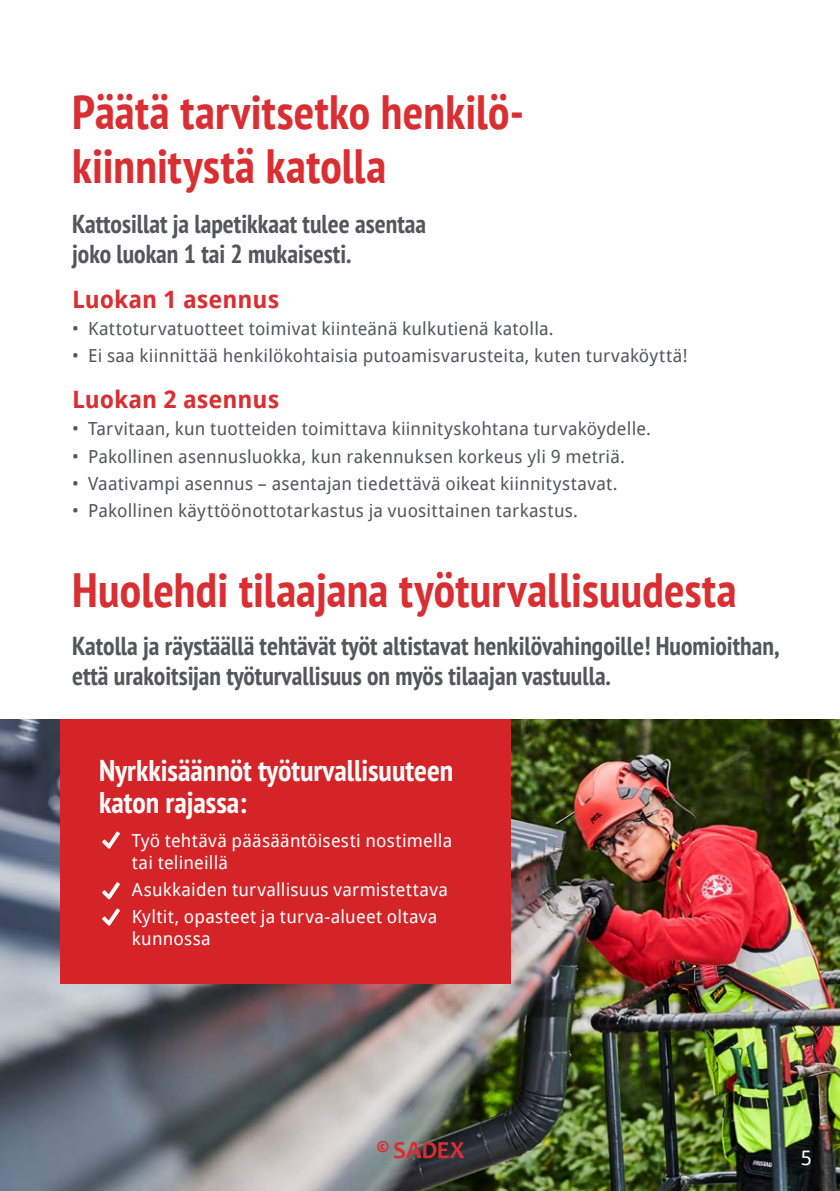
<style>
.page{position:relative;width:840px;height:1191px;background:#fff}
.page>*{position:absolute;margin:0;border:0;box-sizing:border-box;transform-origin:0 0}
.t1{font:700 condensed 48px/54px "PT Sans";letter-spacing:.005em;color:#da2f32}
.t2{font:700 condensed 30px/32px "PT Sans Pro";color:#fff}
.t3{font:700 condensed 26px/30px "PT Sans Pro";color:#545758}
.t4{font:700 24px "Droid Sans";color:#da2f32}
.Page_Numbers_-_Right{font:20px "Droid Sans";color:#fff}
.t5{font:18px "Droid Sans";letter-spacing:.01em;color:#545758}
.t6{font:18px/21.6px "Droid Sans";letter-spacing:.015em;color:#fff}
.t7{font:700 condensed 18px "PT Sans";color:#da2f32}
</style>
<div class="page">
<img style="left:0;top:719px;width:839px;height:472px">
<div style="left:60px;top:719px;width:450px;height:264px;background:#d52428"></div>
<svg style="left:102px;top:831px;width:18px;height:17px"></svg>
<svg style="left:102px;top:882px;width:18px;height:17px"></svg>
<svg style="left:102px;top:908px;width:18px;height:17px"></svg>
<svg style="left:394px;top:1142px;width:70px;height:16px"></svg>
<p class="t1" style="left:72px;top:84px;width:453px">Päätä tarvitsetko henkilö&shy;kiinnitystä katolla</p>
<p class="t3" style="left:72px;top:208px;width:355px">Kattosillat ja lapetikkaat tulee asentaa</p>
<p class="t3" style="left:72px;top:238px;width:281px">joko luokan 1 tai 2 mukaisesti.</p>
<p class="t4" style="left:72px;top:282px;width:208px">Luokan 1 asennus</p>
<p class="t5" style="left:72px;top:316px;width:483px">• Kattoturvatuotteet toimivat kiinteänä kulkutienä katolla.</p>
<p class="t5" style="left:72px;top:343px;width:616px">• Ei saa kiinnittää henkilökohtaisia putoamisvarusteita, kuten turvaköyttä!</p>
<p class="t4" style="left:72px;top:382px;width:208px">Luokan 2 asennus</p>
<p class="t5" style="left:72px;top:416px;width:580px">• Tarvitaan, kun tuotteiden toimittava kiinnityskohtana turvaköydelle.</p>
<p class="t5" style="left:72px;top:444px;width:554px">• Pakollinen asennusluokka, kun rakennuksen korkeus yli 9 metriä.</p>
<p class="t5" style="left:72px;top:471px;width:547px">• Vaativampi asennus – asentajan tiedettävä oikeat kiinnitystavat.</p>
<p class="t5" style="left:72px;top:498px;width:507px">• Pakollinen käyttöönottotarkastus ja vuosittainen tarkastus.</p>
<p class="t1" style="left:72px;top:562px;width:665px">Huolehdi tilaajana työturvallisuudesta</p>
<p class="t3" style="left:72px;top:630px;width:708px">Katolla ja räystäällä tehtävät työt altistavat henkilövahingoille! Huomioithan, että urakoitsijan työturvallisuus on myös tilaajan vastuulla.</p>
<p class="t2" style="left:99px;top:753px;width:355px">Nyrkkisäännöt työturvallisuuteen katon rajassa:</p>
<p class="t6" style="left:132px;top:829px;width:321px">Työ tehtävä pääsääntöisesti nostimella tai telineillä</p>
<p class="t6" style="left:132px;top:878px;width:317px">Asukkaiden turvallisuus varmistettava</p>
<p class="t6" style="left:132px;top:905px;width:307px">Kyltit, opasteet ja turva-alueet oltava kunnossa</p>
<p class="t7" style="left:376px;top:1134px;width:15px">©</p>
<p class="Page_Numbers_-_Right" style="left:800px;top:1144px;width:13px">5</p>
</div>
